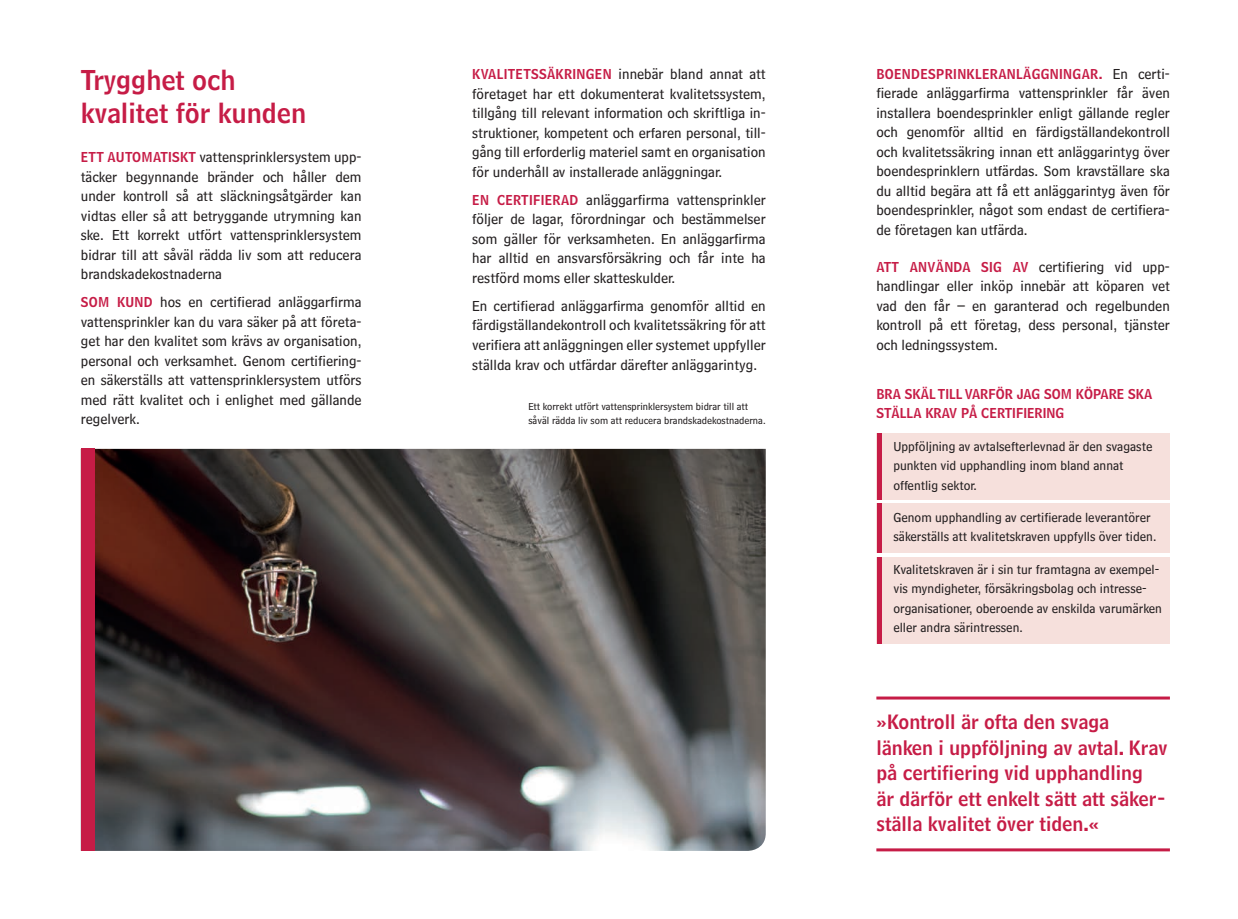
<style>
.page{position:relative;width:1238px;height:919px;background:#fff}
.page>*{position:absolute;margin:0;border:0;box-sizing:border-box;transform-origin:0 0}
.t1{font:27px/33px "Bell Centennial Name And Number";color:#c61c46}
.t2{font:19.5px/25.5px "Bell Centennial Name And Number";color:#c61c46}
.t3{font:15px/19.5px "Bell Centennial Sub Caption";color:#231f20;text-align:justify}
.t4{font:13.5px/19.5px "Bell Centennial Sub Caption";color:#231f20}
.t5{font:13.5px/19.5px "Bell Centennial Name And Number";color:#c61c46}
.t6{font:13.5px "Bell Centennial Name And Number";letter-spacing:.02em;color:#c61c46}
.t7{font:10.5px/13.5px "Bell Centennial Sub Caption";color:#231f20}
.s1{font-family:"Bell Centennial Name And Number";font-size:13.5px;color:#c61c46}
.s2{font-family:"Bell Centennial Sub Caption";font-size:15px;color:#231f20}
</style>
<div class="page">
<div style="left:876px;top:433px;width:293px;height:66px;background:#f6e0dc"></div>
<hr style="left:877px;top:433px;width:4px;height:66px;background:#c61c46">
<div style="left:876px;top:503px;width:293px;height:50px;background:#f6e0dc"></div>
<hr style="left:877px;top:503px;width:4px;height:50px;background:#c61c46">
<div style="left:876px;top:557px;width:293px;height:86px;background:#f6e0dc"></div>
<hr style="left:877px;top:557px;width:4px;height:86px;background:#c61c46">
<img style="left:94px;top:449px;width:671px;height:401px">
<hr style="left:876px;top:696px;width:293px;height:3px;background:#c61c46">
<hr style="left:876px;top:848px;width:293px;height:3px;background:#c61c46">
<div style="left:81px;top:449px;width:13px;height:401px;background:#c61c46"></div>
<h1 class="t1" style="left:81px;top:63px;width:227px">Trygghet och kvalitet för kunden</h1>
<p class="t3" style="left:472px;top:64px;width:295px"><span class="s1">KVALITETSSÄKRINGEN</span> innebär bland annat att företaget har ett dokumenterat kvalitetssystem, tillgång till relevant information och skriftliga in&shy;struktioner, kompetent och erfaren personal, till&shy;gång till erforderlig materiel samt en organisation för underhåll av installerade anläggningar.</p>
<p class="t3" style="left:472px;top:190px;width:295px"><span class="s1">EN CERTIFIERAD</span> anläggarfirma vattensprinkler följer de lagar, förordningar och bestämmelser som gäller för verksamheten. En anläggarfirma har alltid en ansvarsförsäkring och får inte ha restförd moms eller skatteskulder.</p>
<p class="t3" style="left:472px;top:296px;width:295px">En certifierad anläggarfirma genomför alltid en färdigställandekontroll och kvalitetssäkring för att verifiera att anläggningen eller systemet uppfyller ställda krav och utfärdar därefter anläggarintyg.</p>
<p class="t3" style="left:81px;top:147px;width:282px"><span class="s1">ETT AUTOMATISKT</span> vattensprinklersystem upp&shy;täcker begynnande bränder och håller dem under kontroll så att släckningsåtgärder kan vidtas eller så att betryggande utrymning kan ske. Ett korrekt utfört vattensprinklersystem bidrar till att såväl rädda liv som att reducera brandskadekostnaderna</p>
<p class="t3" style="left:81px;top:292px;width:282px"><span class="s1">SOM KUND</span> hos en certifierad anläggarfirma vattensprinkler kan du vara säker på att företa&shy;get har den kvalitet som krävs av organisation, personal och verksamhet. Genom certifiering&shy;en säkerställs att vattensprinklersystem utförs med rätt kvalitet och i enlighet med gällande regelverk.</p>
<p class="t7" style="left:528px;top:400px;width:239px">Ett korrekt utfört vattensprinklersystem bidrar till att såväl rädda liv som att reducera brandskadekostnaderna.</p>
<p class="t6" style="left:876px;top:65px;width:295px">BOENDESPRINKLERANLÄGGNINGAR. <span class="s2">En certi-</span></p>
<p class="t3" style="left:876px;top:83px;width:295px">fierade anläggarfirma vattensprinkler får även installera boendesprinkler enligt gällande regler och genomför alltid en färdigställandekontroll och kvalitetssäkring innan ett anläggarintyg över boendesprinklern utfärdas. Som kravställare ska du alltid begära att få ett anläggarintyg även för boendesprinkler, något som endast de certifiera&shy;de företagen kan utfärda.</p>
<p class="t3" style="left:876px;top:256px;width:295px"><span class="s1">ATT ANVÄNDA SIG AV</span> certifiering vid upp - hand lingar eller inköp innebär att köparen vet vad den får – en garanterad och regelbunden kontroll på ett företag, dess personal, tjänster och led nings system.</p>
<p class="t5" style="left:876px;top:384px;width:277px">BRA SKÄL TILL VARFÖR JAG SOM KÖPARE SKA<br>STÄLLA KRAV PÅ CERTIFIERING</p>
<p class="t4" style="left:893px;top:436px;width:260px">Uppföljning av avtalsefterlevnad är den svagaste punkten vid upphandling inom bland annat offentlig sektor.</p>
<p class="t4" style="left:893px;top:507px;width:264px">Genom upphandling av certifierade leverantörer säkerställs att kvalitetskraven uppfylls över tiden.</p>
<p class="t4" style="left:893px;top:559px;width:270px">Kvalitetskraven är i sin tur framtagna av exempel&shy;vis myndigheter, försäkringsbolag och intresse&shy;organisationer, oberoende av enskilda varumärken eller andra särintressen.</p>
<h2 class="t2" style="left:876px;top:709px;width:292px">»Kontroll är ofta den svaga länken i uppföljning av avtal. Krav på certifiering vid upphandling<br>är därför ett enkelt sätt att säker&shy;ställa kvalitet över tiden.«</h2>
</div>
